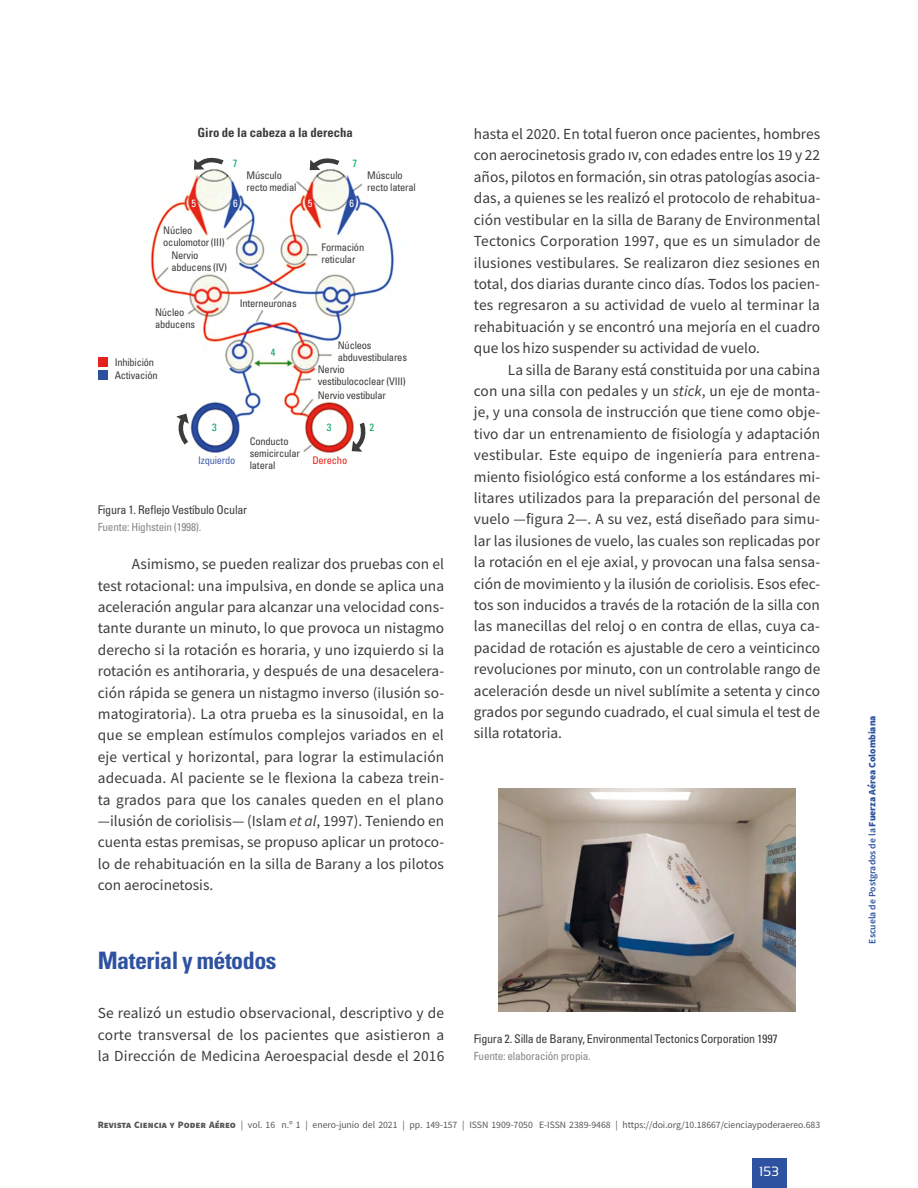
<style>
.page{position:relative;width:918px;height:1188px;background:#fff}
.page>*{position:absolute;margin:0;border:0;box-sizing:border-box;transform-origin:0 0}
.t1{font:700 condensed 24px "Univers";letter-spacing:-.02em;color:#2f52a0}
.t2{font:15.3px/21.5px "Source Sans Pro";letter-spacing:.005em;color:#3c3c3b;text-align:justify}
.t3{font:13.5px "Sansation";color:#fff}
.t4{font:700 condensed 12.75px "Univers";color:#3c3c3b}
.t5{font:condensed 12px "Univers";letter-spacing:-.02em;color:#3c3c3b}
.t6{font:condensed 11.25px "Univers";letter-spacing:-.02em;color:#878787}
.t7{font:condensed 10.5px/12px "Univers";letter-spacing:-.02em;color:#3c3c3b}
.t8{font:condensed 10.5px "Univers";letter-spacing:-.02em;color:#4560aa}
.t9{font:condensed 10.5px "Univers";letter-spacing:-.02em;color:#e5231e}
.t10{font:condensed 10.5px "Univers";color:#00a65d}
.t11{font:condensed 10.5px "Univers";color:#fff}
.t12{font:9.75px "Source Sans Pro";letter-spacing:-.005em;color:#575756}
.t13{font:600 9.75px "Source Sans Pro";color:#2f52a0}
.s1{font-style:italic}
.s2{font-weight:900}
</style>
<div class="page">
<div style="left:752px;top:1158px;width:34px;height:30px;background:#2f52a0"></div>
<img style="left:498px;top:788px;width:298px;height:224px">
<img style="left:150px;top:172px;width:244px;height:285px">
<svg style="left:193px;top:157px;width:32px;height:15px"></svg>
<svg style="left:176px;top:413px;width:15px;height:35px"></svg>
<svg style="left:350px;top:419px;width:17px;height:35px"></svg>
<svg style="left:309px;top:158px;width:32px;height:14px"></svg>
<div style="left:98px;top:357px;width:9px;height:10px;background:#e5231e"></div>
<div style="left:98px;top:371px;width:9px;height:9px;background:#2c4f9e"></div>
<p class="t4" style="left:197px;top:124px;width:157px">Giro de la cabeza a la derecha</p>
<p class="t10" style="left:233px;top:156px;width:6px">7</p>
<p class="t10" style="left:352px;top:156px;width:6px">7</p>
<p class="t7" style="left:246px;top:169px;width:51px">Músculo recto medial</p>
<p class="t11" style="left:192px;top:197px;width:6px">5</p>
<p class="t11" style="left:233px;top:197px;width:6px">6</p>
<p class="t11" style="left:308px;top:197px;width:6px">5</p>
<p class="t11" style="left:349px;top:197px;width:6px">6</p>
<p class="t7" style="left:367px;top:169px;width:50px">Músculo recto lateral</p>
<p class="t7" style="left:163px;top:225px;width:31px">Núcleo</p>
<p class="t7" style="left:163px;top:237px;width:63px">oculomotor (III)</p>
<p class="t7" style="left:171px;top:249px;width:28px">Nervio</p>
<p class="t7" style="left:171px;top:261px;width:57px">abducens (IV)</p>
<p class="t7" style="left:155px;top:306px;width:41px">Núcleo abducens</p>
<p class="t7" style="left:115px;top:355px;width:45px;line-height:13.5px">Inhibición<br>Activación</p>
<p class="t7" style="left:240px;top:297px;width:58px">Interneuronas</p>
<p class="t10" style="left:271px;top:345px;width:6px">4</p>
<p class="t7" style="left:322px;top:241px;width:44px">Formación reticular</p>
<p class="t7" style="left:338px;top:339px;width:71px">Núcleos abduvestibulares</p>
<p class="t7" style="left:318px;top:364px;width:89px">Nervio vestibulococlear (VIII)</p>
<p class="t7" style="left:318px;top:389px;width:70px">Nervio vestibular</p>
<p class="t10" style="left:212px;top:421px;width:6px">3</p>
<p class="t10" style="left:327px;top:421px;width:6px">3</p>
<p class="t8" style="left:198px;top:453px;width:39px">Izquierdo</p>
<p class="t7" style="left:250px;top:435px;width:52px">Conducto semicircular lateral</p>
<p class="t9" style="left:312px;top:453px;width:36px">Derecho</p>
<p class="t10" style="left:370px;top:421px;width:6px">2</p>
<p class="t5" style="left:98px;top:502px;width:151px">Figura 1. Reflejo Vestíbulo Ocular</p>
<p class="t6" style="left:98px;top:520px;width:105px">Fuente: Highstein (1998).</p>
<p class="t2" style="left:98px;top:553px;width:348px;text-indent:34px">Asimismo, se pueden realizar dos pruebas con el test rotacional: una impulsiva, en donde se aplica una aceleración angular para alcanzar una velocidad cons&shy;tante durante un minuto, lo que provoca un nistagmo derecho si la rotación es horaria, y uno izquierdo si la rotación es antihoraria, y después de una desacelera&shy;ción rápida se genera un nistagmo inverso (ilusión so&shy;matogiratoria). La otra prueba es la sinusoidal, en la que se emplean estímulos complejos variados en el eje vertical y horizontal, para lograr la estimulación adecuada. Al paciente se le flexiona la cabeza trein&shy;ta grados para que los canales queden en el plano —ilusión de coriolisis— (Islam <span class="s1">et al</span>, 1997). Teniendo en cuenta estas premisas, se propuso aplicar un protoco&shy;lo de rehabituación en la silla de Barany a los pilotos con aerocinetosis.</p>
<h1 class="t1" style="left:98px;top:946px;width:180px">Material y métodos</h1>
<p class="t2" style="left:98px;top:1002px;width:348px">Se realizó un estudio observacional, descriptivo y de corte transversal de los pacientes que asistieron a la Dirección de Medicina Aeroespacial desde el 2016</p>
<p class="t2" style="left:474px;top:123px;width:348px">hasta el 2020. En total fueron once pacientes, hombres con aerocinetosis grado iv, con edades entre los 19 y 22 años, pilotos en formación, sin otras patologías asocia&shy;das, a quienes se les realizó el protocolo de rehabitua&shy;ción vestibular en la silla de Barany de Environmental Tectonics Corporation 1997, que es un simulador de ilusiones vestibulares. Se realizaron diez sesiones en total, dos diarias durante cinco días. Todos los pacien&shy;tes regresaron a su actividad de vuelo al terminar la rehabituación y se encontró una mejoría en el cuadro que los hizo suspender su actividad de vuelo.</p>
<p class="t2" style="left:474px;top:359px;width:348px;text-indent:34px">La silla de Barany está constituida por una cabina con una silla con pedales y un <span class="s1">stick</span>, un eje de monta&shy;je, y una consola de instrucción que tiene como obje&shy;tivo dar un entrenamiento de fisiología y adaptación vestibular. Este equipo de ingeniería para entrena&shy;miento fisiológico está conforme a los estándares mi&shy;litares utilizados para la preparación del personal de vuelo —figura 2—. A su vez, está diseñado para simu&shy;lar las ilusiones de vuelo, las cuales son replicadas por la rotación en el eje axial, y provocan una falsa sensa&shy;ción de movimiento y la ilusión de coriolisis. Esos efec&shy;tos son inducidos a través de la rotación de la silla con las manecillas del reloj o en contra de ellas, cuya ca&shy;pacidad de rotación es ajustable de cero a veinticinco revoluciones por minuto, con un controlable rango de aceleración desde un nivel sublímite a setenta y cinco grados por segundo cuadrado, el cual simula el test de silla rotatoria.</p>
<p class="t5" style="left:474px;top:1031px;width:305px">Figura 2. Silla de Barany, Environmental Tectonics Corporation 1997</p>
<p class="t6" style="left:474px;top:1049px;width:118px">Fuente: elaboración propia.</p>
<p class="t12" style="left:98px;top:1118px;width:724px"><span class="s2">Revista Ciencia y Poder Aéreo</span> | vol. 16 n.º 1 | enero-junio del 2021 | pp. 149-157 | ISSN 1909-7050 E-ISSN 2389-9468 | https://doi.org/10.18667/cienciaypoderaereo.683</p>
<p class="t3" style="left:759px;top:1164px;width:21px">153</p>
<p class="t13" style="left:866px;top:944px;width:230px;rotate:-90deg">Escuela de Postgrados de la <span class="s2">Fuerza Aérea Colombiana</span></p>
</div>
